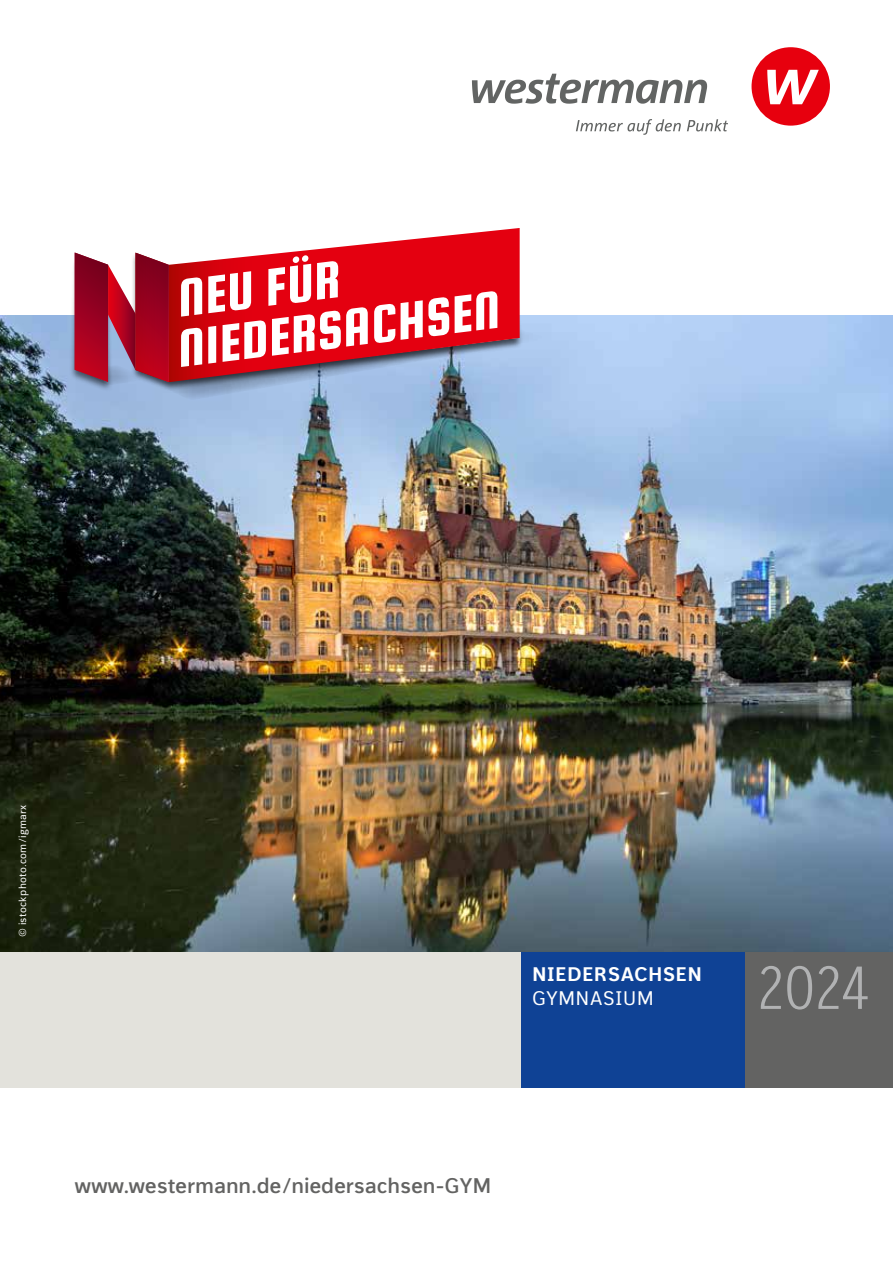
<style>
.page{position:relative;width:893px;height:1263px;background:#fff}
.page>*{position:absolute;margin:0;border:0;box-sizing:border-box;transform-origin:0 0}
.t1{font:300 condensed 60px "bs Thomas Sans 1";color:#b1b2b3}
.t2{font:600 21px "bs Thomas Sans 1";letter-spacing:-.01em;color:#636362}
.t3{font:700 19.5px "bs Thomas Sans 1";letter-spacing:.01em;color:#fff}
.t4{font:19.5px "bs Thomas Sans 1";letter-spacing:.01em;color:#fff}
.t5{font:10.05px "bs Thomas Sans 1";letter-spacing:.03em;color:#fff}
</style>
<div class="page">
<img style="left:0;top:316px;width:893px;height:636px">
<svg style="left:472px;top:74px;width:235px;height:30px"></svg>
<div style="left:751px;top:47px;width:79px;height:79px;background:#e7000e;border-radius:50%"></div>
<svg style="left:767px;top:70px;width:52px;height:34px"></svg>
<svg style="left:576px;top:119px;width:105px;height:16px"></svg>
<svg style="left:687px;top:119px;width:41px;height:12px"></svg>
<div style="left:0;top:952px;width:522px;height:135px;background:#e3e2dc"></div>
<div style="left:744px;top:952px;width:149px;height:135px;background:#636362"></div>
<div style="left:521px;top:952px;width:223px;height:135px;background:#0f4295"></div>
<div style="left:69px;top:259px;width:44px;height:133px;background:#000;opacity:.54"></div>
<img style="left:136px;top:94px;width:381px;height:414px">
<svg style="left:169px;top:228px;width:351px;height:23px"></svg>
<svg style="left:74px;top:251px;width:478px;height:150px"></svg>
<p class="t5" style="left:16px;top:937px;width:134px;rotate:-90deg">© istockphoto.com/igmarx</p>
<p class="t3" style="left:532px;top:962px;width:171px">NIEDERSACHSEN</p>
<p class="t4" style="left:532px;top:986px;width:124px">GYMNASIUM</p>
<h1 class="t1" style="left:757px;top:950px;width:115px">2024</h1>
<p class="t2" style="left:74px;top:1172px;width:419px">www.westermann.de/niedersachsen-GYM</p>
</div>
